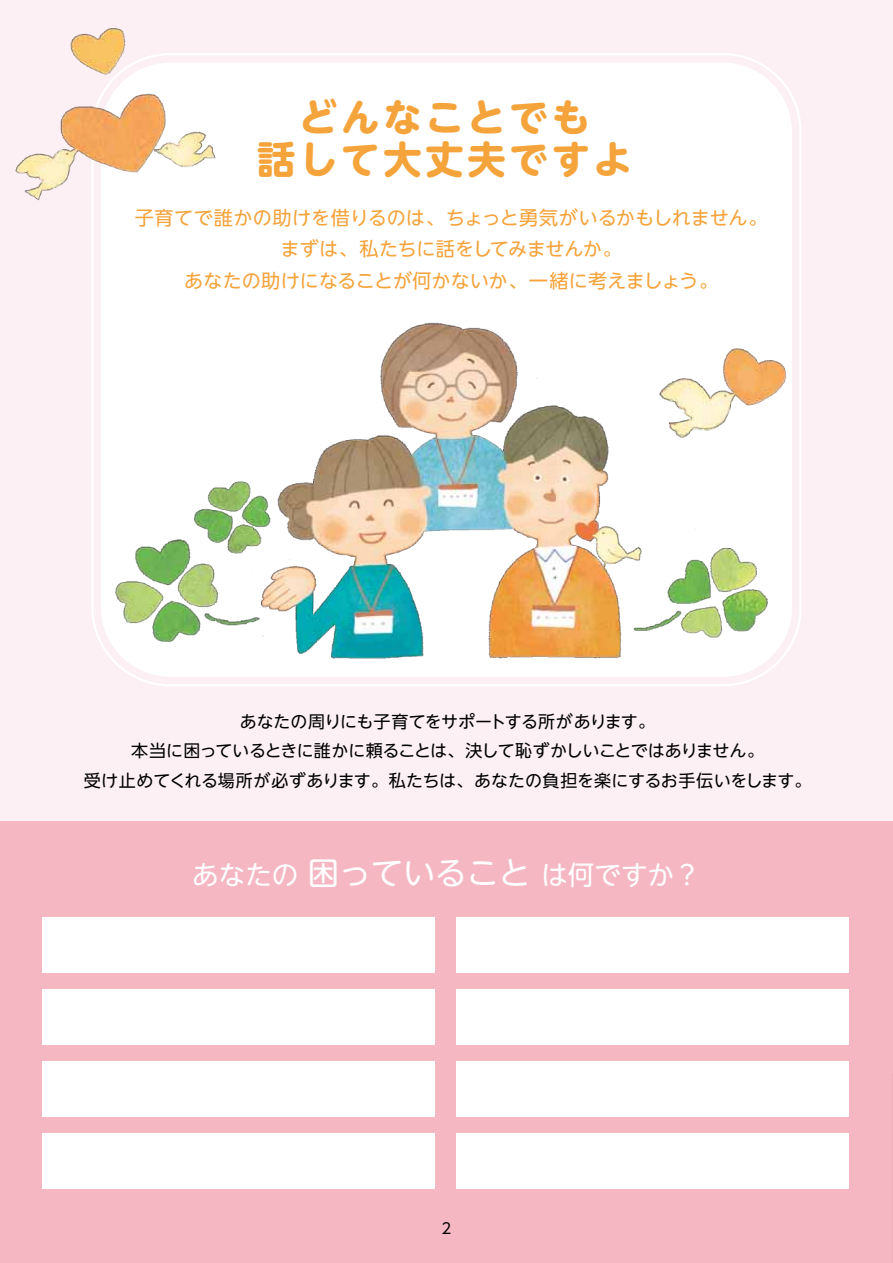
<style>
.page{position:relative;width:893px;height:1263px;background:#fff}
.page>*{position:absolute;margin:0;border:0;box-sizing:border-box;transform-origin:0 0}
.t1{font:700 38.25px/42.5px "UD Shin M Go Pro";letter-spacing:.1em;color:#f5a33b;text-align:center}
.t2{font:26.55px "UD Shin M Go Pro";color:#fff}
.t3{font:19.2px/32px "UD Shin Go NT Pro";letter-spacing:-.005em;color:#f5a33b;text-align:center}
.t4{font:16.95px/29.7px "UD Shin Go NT Pro";letter-spacing:-.01em;color:#000;text-align:center}
.t5{font:14.85px "UD Shin Go NT Pro";color:#000}
.s1{font-size:31.95px}
</style>
<div class="page">
<div style="left:0;top:0;width:893px;height:824px;background:#fdf0f4"></div>
<div style="left:0;top:821px;width:893px;height:442px;background:#f5b8c3"></div>
<div style="left:42px;top:917px;width:393px;height:56px;background:#fff"></div>
<div style="left:42px;top:989px;width:393px;height:56px;background:#fff"></div>
<div style="left:42px;top:1061px;width:393px;height:56px;background:#fff"></div>
<div style="left:42px;top:1133px;width:393px;height:56px;background:#fff"></div>
<div style="left:456px;top:917px;width:393px;height:56px;background:#fff"></div>
<div style="left:456px;top:989px;width:393px;height:56px;background:#fff"></div>
<div style="left:456px;top:1061px;width:393px;height:56px;background:#fff"></div>
<div style="left:456px;top:1133px;width:393px;height:56px;background:#fff"></div>
<img style="left:15px;top:28px;width:786px;height:658px">
<h1 class="t1" style="left:257px;top:94px;width:377px">どんなことでも<br>話して大丈夫ですよ</h1>
<p class="t3" style="left:135px;top:201px;width:634px">子育てで誰かの助けを借りるのは、ちょっと勇気がいるかもしれません。まずは、私たちに話をしてみませんか。<br>あなたの助けになることが何かないか、一緒に考えましょう。</p>
<p class="t4" style="left:84px;top:706px;width:729px">あなたの周りにも子育てをサポートする所があります。<br>本当に困っているときに誰かに頼ることは、決して恥ずかしいことではありません。<br>受け止めてくれる場所が必ずあります。私たちは、あなたの負担を楽にするお手伝いをします。</p>
<h2 class="t2" style="left:192px;top:854px;width:510px">あなたの<span class="s1">困っていること</span>は何ですか？</h2>
<p class="t5" style="left:442px;top:1216px;width:11px">2</p>
</div>
